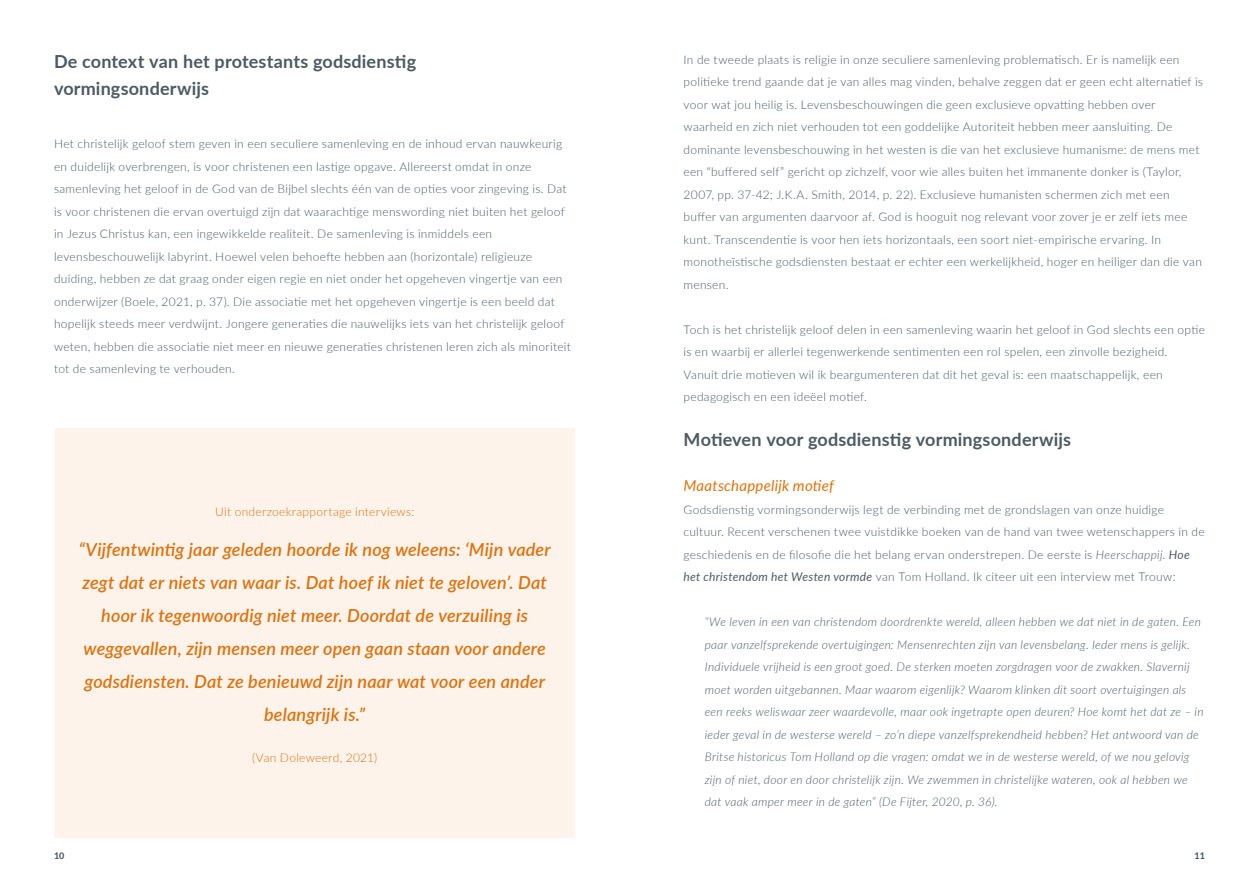
<style>
.page{position:relative;width:1259px;height:893px;background:#fff}
.page>*{position:absolute;margin:0;border:0;box-sizing:border-box;transform-origin:0 0}
.t1{font:italic 600 18px/33px "Lato";letter-spacing:.01em;color:#de720e;text-align:center}
.t2{font:700 18px/27px "Lato";letter-spacing:.01em;color:#4c5a62}
.t3{font:italic 15px "Lato";letter-spacing:.015em;color:#de720e}
.t4{font:300 12px/22.5px "Lato";letter-spacing:.02em;color:#4c5a62}
.t5{font:italic 300 12px/22.5px "Lato";letter-spacing:.025em;color:#4c5a62}
.t6{font:300 12px "Lato";letter-spacing:.025em;color:#de720e}
.t7{font:800 9px "Lato";color:#4c5a62}
.s1{font-style:italic}
.s2{font-weight:400;font-style:italic}
</style>
<div class="page">
<div style="left:54px;top:428px;width:521px;height:411px;background:#fdf3ea"></div>
<h1 class="t2" style="left:54px;top:48px;width:364px">De context van het protestants godsdienstig vormingsonderwijs</h1>
<p class="t4" style="left:54px;top:132px;width:518px">Het christelijk geloof stem geven in een seculiere samenleving en de inhoud ervan nauwkeurig en duidelijk overbrengen, is voor christenen een lastige opgave. Allereerst omdat in onze samenleving het geloof in de God van de Bijbel slechts één van de opties voor zingeving is. Dat is voor christenen die ervan overtuigd zijn dat waarachtige menswording niet buiten het geloof in Jezus Christus kan, een ingewikkelde realiteit. De samenleving is inmiddels een levensbeschouwelijk labyrint. Hoewel velen behoefte hebben aan (horizontale) religieuze duiding, hebben ze dat graag onder eigen regie en niet onder het opgeheven vingertje van een onderwijzer (Boele, 2021, p. 37). Die associatie met het opgeheven vingertje is een beeld dat hopelijk steeds meer verdwijnt. Jongere generaties die nauwelijks iets van het christelijk geloof weten, hebben die associatie niet meer en nieuwe generaties christenen leren zich als minoriteit tot de samenleving te verhouden.</p>
<p class="t6" style="left:215px;top:503px;width:200px">Uit onderzoekrapportage interviews:</p>
<p class="t1" style="left:79px;top:532px;width:473px">“Vijfentwintig jaar geleden hoorde ik nog weleens: ‘Mijn vader zegt dat er niets van waar is. Dat hoef ik niet te geloven’. Dat hoor ik tegenwoordig niet meer. Doordat de verzuiling is weggevallen, zijn mensen meer open gaan staan voor andere godsdiensten. Dat ze benieuwd zijn naar wat voor een ander belangrijk is.”</p>
<p class="t6" style="left:252px;top:749px;width:127px">(Van Doleweerd, 2021)</p>
<p class="t4" style="left:683px;top:48px;width:521px">In de tweede plaats is religie in onze seculiere samenleving problematisch. Er is namelijk een politieke trend gaande dat je van alles mag vinden, behalve zeggen dat er geen echt alternatief is voor wat jou heilig is. Levensbeschouwingen die geen exclusieve opvatting hebben over waarheid en zich niet verhouden tot een goddelijke Autoriteit hebben meer aansluiting. De dominante levensbeschouwing in het westen is die van het exclusieve humanisme: de mens met een “buffered self” gericht op zichzelf, voor wie alles buiten het immanente donker is (Taylor, 2007, pp. 37-42; J.K.A. Smith, 2014, p. 22). Exclusieve humanisten schermen zich met een buffer van argumenten daarvoor af. God is hooguit nog relevant voor zover je er zelf iets mee kunt. Transcendentie is voor hen iets horizontaals, een soort niet-empirische ervaring. In monotheïstische godsdiensten bestaat er echter een werkelijkheid, hoger en heiliger dan die van mensen.</p>
<p class="t4" style="left:683px;top:318px;width:523px">Toch is het christelijk geloof delen in een samenleving waarin het geloof in God slechts een optie is en waarbij er allerlei tegenwerkende sentimenten een rol spelen, een zinvolle bezigheid.<br>Vanuit drie motieven wil ik beargumenteren dat dit het geval is: een maatschappelijk, een pedagogisch en een ideëel motief.</p>
<h1 class="t2" style="left:683px;top:425px;width:389px">Motieven voor godsdienstig vormingsonderwijs</h1>
<p class="t3" style="left:683px;top:475px;width:152px">Maatschappelijk motief</p>
<p class="t4" style="left:683px;top:498px;width:522px">Godsdienstig vormingsonderwijs legt de verbinding met de grondslagen van onze huidige cultuur. Recent verschenen twee vuistdikke boeken van de hand van twee wetenschappers in de geschiedenis en de filosofie die het belang ervan onderstrepen. De eerste is <span class="s1">Heerschappij</span>. <span class="s2">Hoe het christendom het Westen vormde</span> van Tom Holland. Ik citeer uit een interview met Trouw:</p>
<p class="t5" style="left:705px;top:610px;width:500px">“We leven in een van christendom doordrenkte wereld, alleen hebben we dat niet in de gaten. Een paar vanzelfsprekende overtuigingen: Mensenrechten zijn van levensbelang. Ieder mens is gelijk.<br>Individuele vrijheid is een groot goed. De sterken moeten zorgdragen voor de zwakken. Slavernij moet worden uitgebannen. Maar waarom eigenlijk? Waarom klinken dit soort overtuigingen als een reeks weliswaar zeer waardevolle, maar ook ingetrapte open deuren? Hoe komt het dat ze – in ieder geval in de westerse wereld – zo’n diepe vanzelfsprekendheid hebben? Het antwoord van de Britse historicus Tom Holland op die vragen: omdat we in de westerse wereld, of we nou gelovig zijn of niet, door en door christelijk zijn. We zwemmen in christelijke wateren, ook al hebben we dat vaak amper meer in de gaten” (De Fijter, 2020, p. 36).</p>
<p class="t7" style="left:54px;top:849px;width:12px">10</p>
<p class="t7" style="left:1194px;top:849px;width:12px">11</p>
</div>
